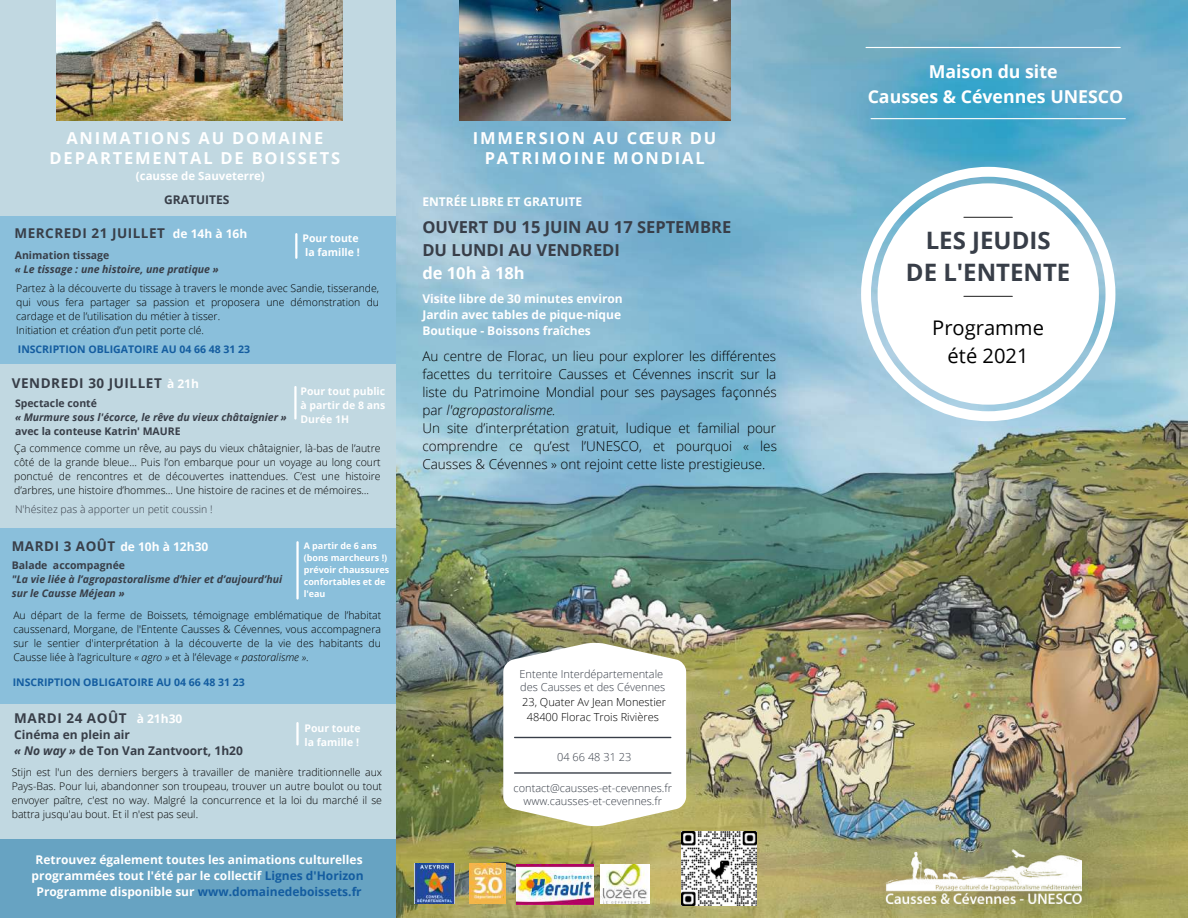
<style>
.page{position:relative;width:1188px;height:918px;background:#fff}
.page>*{position:absolute;margin:0;border:0;box-sizing:border-box;transform-origin:0 0}
.t1{font:700 24px/32.7px "Open Sans";color:#383e48;text-align:center}
.t2{font:20.1px/28.2px "Open Sans";color:#000;text-align:center}
.t3{font:700 17.7px/24.8px "Open Sans";color:#fff;text-align:center}
.t4{font:700 16.5px/20.2px "Open Sans";letter-spacing:.11em;color:#fff;text-align:center}
.t5{font:700 16.5px/22.5px "Open Sans";color:#383e48}
.t6{font:300 13.5px/18px "Open Sans";color:#000}
.t7{font:700 13.5px "Open Sans";letter-spacing:.04em;color:#383e48}
.t8{font:700 12px/16px "Open Sans";color:#fff}
.t9{font:700 12px/16px "Open Sans";color:#383e48}
.t10{font:700 11.4px "Open Sans";color:#fff}
.t11{font:300 11.1px/14.7px "Open Sans";color:#000;text-align:center}
.t12{font:300 10.95px/12.9px "Open Sans";color:#383e48}
.t13{font:300 10.5px/14px "Open Sans";color:#000;text-align:justify}
.t14{font:italic 700 10.5px/14px "Open Sans";color:#383e48}
.t15{font:700 10.5px "Open Sans";color:#383e48}
.t16{font:700 10.5px/14px "Open Sans";color:#fff}
.t17{font:700 10.5px "Open Sans";color:#145da0}
.t18{font:300 10.5px "Open Sans";color:#383e48}
.t19{font:700 9px/12px "Open Sans";color:#fff}
.s1{font-size:12px;color:#fff}
.s2{font-size:13.5px;color:#383e48}
.s3{font-style:italic}
.s4{color:#145da0}
</style>
<div class="page">
<div style="left:0;top:0;width:397px;height:917px;background:#c1d8e1"></div>
<div style="left:0;top:839px;width:405px;height:79px;background:#67a3c2"></div>
<div style="left:0;top:216px;width:405px;height:148px;background:#8abfdb"></div>
<div style="left:0;top:528px;width:406px;height:175px;background:#8abfdb"></div>
<img style="left:396px;top:0;width:792px;height:918px">
<svg style="left:861px;top:167px;width:254px;height:254px"></svg>
<div style="left:878px;top:183px;width:221px;height:222px;background:#fff;border-radius:50%"></div>
<img style="left:469px;top:863px;width:36px;height:41px">
<img style="left:601px;top:865px;width:48px;height:38px">
<img style="left:415px;top:863px;width:39px;height:41px">
<img style="left:459px;top:0;width:271px;height:120px">
<hr style="left:964px;top:217px;width:48px;height:1px;background:#000">
<hr style="left:871px;top:118px;width:254px;height:1px;background:#fff">
<hr style="left:866px;top:47px;width:254px;height:1px;background:#fff">
<svg style="left:503px;top:643px;width:183px;height:183px"></svg>
<hr style="left:515px;top:737px;width:156px;height:1px;background:#383e48">
<hr style="left:515px;top:772px;width:156px;height:2px;background:#383e48">
<img style="left:884px;top:849px;width:198px;height:54px">
<hr style="left:964px;top:296px;width:48px;height:1px;background:#000">
<img style="left:516px;top:865px;width:78px;height:39px">
<img style="left:682px;top:831px;width:74px;height:74px">
<img style="left:57px;top:1px;width:285px;height:119px">
<hr style="left:295px;top:234px;width:2px;height:24px;background:#fff">
<hr style="left:294px;top:387px;width:3px;height:32px;background:#fff">
<hr style="left:296px;top:723px;width:3px;height:21px;background:#fff">
<hr style="left:296px;top:542px;width:3px;height:57px;background:#fff">
<h3 class="t4" style="left:50px;top:127px;width:292px">ANIMATIONS AU DOMAINE<br>DEPARTEMENTAL DE BOISSETS</h3>
<p class="t9" style="left:164px;top:192px;width:67px">GRATUITES</p>
<p class="t10" style="left:136px;top:168px;width:130px">(causse de Sauveterre)</p>
<p class="t7" style="left:14px;top:224px;width:234px">MERCREDI 21 JUILLET <span class="s1">de 14h à 16h</span></p>
<p class="t15" style="left:15px;top:248px;width:96px">Animation tissage</p>
<p class="t14" style="left:15px;top:262px;width:205px">« Le tissage : une histoire, une pratique »</p>
<p class="t16" style="left:303px;top:231px;width:59px">Pour toute la famille !</p>
<p class="t13" style="left:16px;top:281px;width:364px;text-align:left">Partez à la découverte du tissage à travers le monde avec Sandie, tisserande, qui vous fera partager sa passion et proposera une démonstration du cardage et de l’utilisation du métier à tisser.<br>Initiation et création d’un petit porte clé.</p>
<p class="t17" style="left:18px;top:342px;width:234px">INSCRIPTION OBLIGATOIRE AU 04 66 48 31 23</p>
<p class="t7" style="left:12px;top:373px;width:189px">VENDREDI 30 JUILLET <span class="s1">à 21h</span></p>
<p class="t15" style="left:15px;top:395px;width:83px">Spectacle conté</p>
<p class="t14" style="left:15px;top:410px;width:273px">« Murmure sous l'écorce, le rêve du vieux châtaignier »</p>
<p class="t15" style="left:15px;top:423px;width:167px">avec la conteuse Katrin' MAURE</p>
<p class="t16" style="left:300px;top:384px;width:86px;text-align:justify">Pour tout public à partir de 8 ans Durée 1H</p>
<p class="t13" style="left:14px;top:441px;width:368px">Ça commence comme un rêve, au pays du vieux châtaignier, là-bas de l’autre côté de la grande bleue… Puis l’on embarque pour un voyage au long court ponctué de rencontres et de découvertes inattendues. C’est une histoire d’arbres, une histoire d’hommes… Une histoire de racines et de mémoires…</p>
<p class="t18" style="left:15px;top:501px;width:199px">N'hésitez pas à apporter un petit coussin !</p>
<p class="t8" style="left:12px;top:538px;width:198px"><span class="s2">MARDI 3 AOÛT</span> de 10h à 12h30</p>
<p class="t19" style="left:304px;top:540px;width:87px">A partir de 6 ans (bons marcheurs !) prévoir chaussures confortables et de l'eau</p>
<p class="t15" style="left:12px;top:558px;width:115px">Balade accompagnée</p>
<p class="t14" style="left:12px;top:572px;width:272px">"La vie liée à l’agropastoralisme d’hier et d’aujourd’hui sur le Causse Méjean »</p>
<p class="t13" style="left:13px;top:608px;width:370px">Au départ de la ferme de Boissets, témoignage emblématique de l’habitat caussenard, Morgane, de l'Entente Causses &amp; Cévennes, vous accompagnera sur le sentier d'interprétation à la découverte de la vie des habitants du Causse liée à l’agriculture <span class="s3">« agro »</span> et à l’élevage <span class="s3">« pastoralisme »</span>.</p>
<p class="t17" style="left:13px;top:675px;width:234px">INSCRIPTION OBLIGATOIRE AU 04 66 48 31 23</p>
<p class="t7" style="left:14px;top:708px;width:170px">MARDI 24 AOÛT <span class="s1">à 21h30</span></p>
<p class="t9" style="left:14px;top:726px;width:230px">Cinéma en plein air<br><span class="s3">« No way »</span> de Ton Van Zantvoort, 1h20</p>
<p class="t16" style="left:305px;top:721px;width:58px">Pour toute la famille !</p>
<p class="t13" style="left:12px;top:765px;width:372px">Stijn est l'un des derniers bergers à travailler de manière traditionnelle aux Pays-Bas. Pour lui, abandonner son troupeau, trouver un autre boulot ou tout envoyer paître, c'est no way. Malgré la concurrence et la loi du marché il se battra jusqu'au bout. Et il n'est pas seul.</p>
<p class="t8" style="left:32px;top:851px;width:333px;text-align:center">Retrouvez également toutes les animations culturelles programmées tout l'été par le collectif <span class="s4">Lignes d'Horizon<br></span>Programme disponible sur <span class="s4">www.domainedeboissets.fr</span></p>
<h3 class="t4" style="left:473px;top:127px;width:245px">IMMERSION AU CŒUR DU<br>PATRIMOINE MONDIAL</h3>
<p class="t8" style="left:422px;top:193px;width:161px">ENTRÉE LIBRE ET GRATUITE</p>
<h3 class="t5" style="left:422px;top:216px;width:310px">OUVERT DU 15 JUIN AU 17 SEPTEMBRE<br>DU LUNDI AU VENDREDI</h3>
<h3 class="t4" style="left:422px;top:263px;width:104px">de 10h à 18h</h3>
<p class="t8" style="left:422px;top:291px;width:202px">Visite libre de 30 minutes environ<br>Jardin avec tables de pique-nique<br>Boutique - Boissons fraîches</p>
<p class="t6" style="left:422px;top:347px;width:356px">Au centre de Florac, un lieu pour explorer les différentes facettes du territoire Causses et Cévennes inscrit sur la liste du Patrimoine Mondial pour ses paysages façonnés par <span class="s3">l'agropastoralisme.<br></span>Un site d’interprétation gratuit, ludique et familial pour comprendre ce qu’est l’UNESCO, et pourquoi « les Causses &amp; Cévennes » ont rejoint cette liste prestigieuse.</p>
<p class="t12" style="left:520px;top:667px;width:147px">Entente Interdépartementale des Causses et des Cévennes</p>
<p class="t11" style="left:522px;top:694px;width:146px">23, Quater Av Jean Monestier<br>48400 Florac Trois Rivières</p>
<p class="t12" style="left:557px;top:750px;width:76px">04 66 48 31 23</p>
<p class="t12" style="left:514px;top:781px;width:160px;text-align:center">contact@causses-et-cevennes.fr www.causses-et-cevennes.fr</p>
<h3 class="t3" style="left:868px;top:59px;width:257px">Maison du site<br>Causses &amp; Cévennes UNESCO</h3>
<h1 class="t1" style="left:906px;top:223px;width:166px">LES JEUDIS<br>DE L'ENTENTE</h1>
<h2 class="t2" style="left:932px;top:313px;width:113px">Programme été 2021</h2>
</div>
